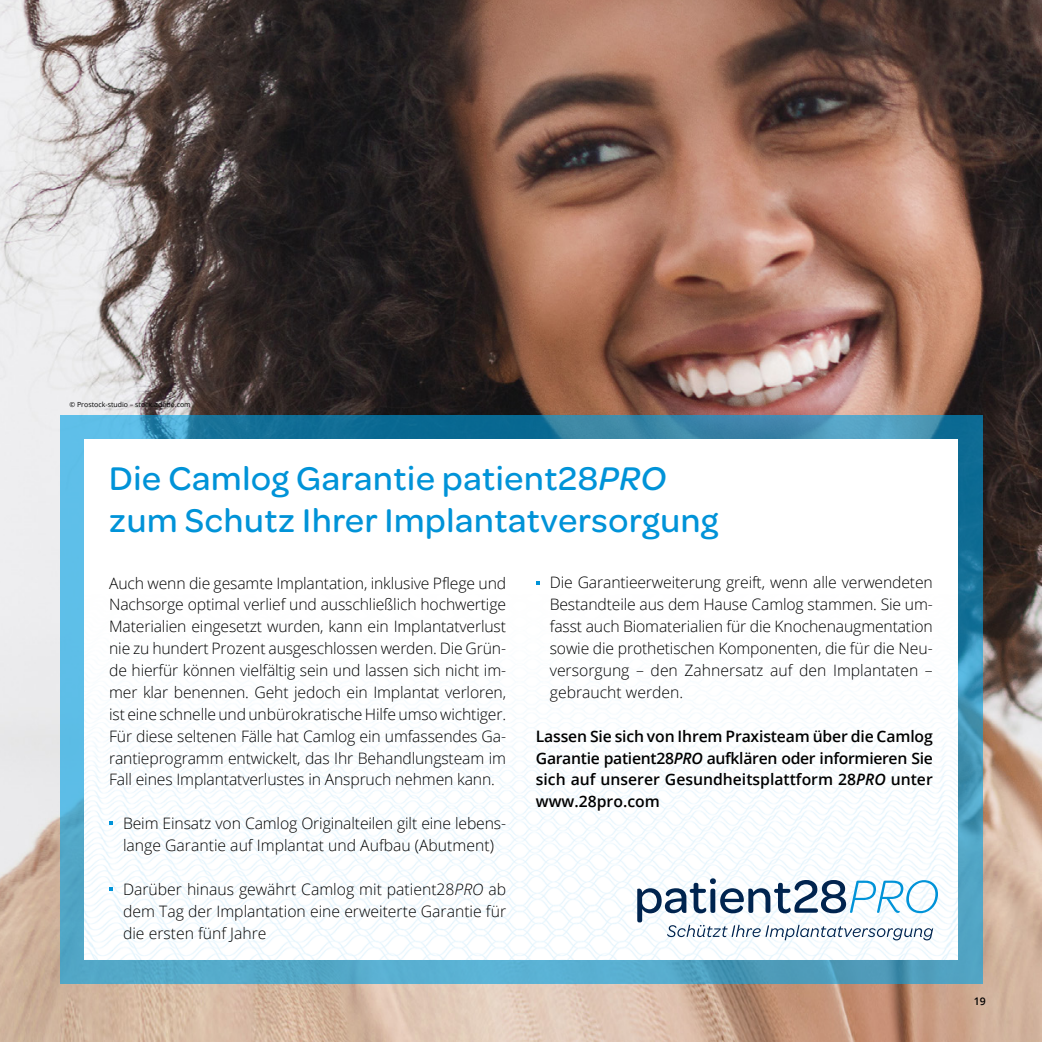
<style>
.page{position:relative;width:1042px;height:1042px;background:#fff}
.page>*{position:absolute;margin:0;border:0;box-sizing:border-box;transform-origin:0 0}
.t1{font:500 35px/42px "Omnes";letter-spacing:.02em;color:#0093d8}
.t2{font:300 15.75px/21.9px "Open Sans";color:#000;text-align:justify}
.t3{font:600 15.75px/21.9px "Open Sans";color:#000;text-align:justify}
.t4{font:600 10.5px "Open Sans";color:#000}
.t5{font:7px "Open Sans";color:#000}
.s1{font-style:italic}
</style>
<div class="page">
<img style="left:0;top:0;width:1042px;height:1042px">
<svg style="left:60px;top:415px;width:922px;height:569px;background:#489cbf"></svg>
<img style="left:84px;top:807px;width:873px;height:152px">
<div style="left:84px;top:440px;width:873px;height:367px;background:#fff"></div>
<svg style="left:109px;top:821px;width:4px;height:4px"></svg>
<svg style="left:109px;top:887px;width:4px;height:4px"></svg>
<svg style="left:536px;top:581px;width:4px;height:4px"></svg>
<svg style="left:637px;top:878px;width:301px;height:62px"></svg>
<p class="t5" style="left:69px;top:400px;width:123px">© Prostock-studio – stock.adobe.com</p>
<h1 class="t1" style="left:109px;top:455px;width:610px">Die Camlog Garantie patient28<span class="s1">PRO </span>zum Schutz Ihrer Implantatversorgung</h1>
<p class="t2" style="left:109px;top:571px;width:398px">Auch wenn die gesamte Implantation, inklusive Pflege und Nachsorge optimal verlief und ausschließlich hochwertige Materialien eingesetzt wurden, kann ein Implantatverlust nie zu hundert Prozent ausgeschlossen werden. Die Grün&shy;de hierfür können vielfältig sein und lassen sich nicht im&shy;mer klar benennen. Geht jedoch ein Implantat verloren, ist eine schnelle und unbürokratische Hilfe umso wichtiger.<br>Für diese seltenen Fälle hat Camlog ein umfassendes Ga&shy;rantieprogramm entwickelt, das Ihr Behandlungsteam im Fall eines Implantatverlustes in Anspruch nehmen kann.</p>
<p class="t2" style="left:123px;top:812px;width:383px">Beim Einsatz von Camlog Originalteilen gilt eine lebens&shy;lange Garantie auf Implantat und Aufbau (Abutment)</p>
<p class="t2" style="left:123px;top:878px;width:384px">Darüber hinaus gewährt Camlog mit patient28<span class="s1">PRO</span> ab dem Tag der Implantation eine erweiterte Garantie für die ersten fünf Jahre</p>
<p class="t2" style="left:550px;top:571px;width:384px">Die Garantieerweiterung greift, wenn alle verwendeten Bestandteile aus dem Hause Camlog stammen. Sie um&shy;fasst auch Biomaterialien für die Knochenaugmentation sowie die prothetischen Komponenten, die für die Neu&shy;versorgung – den Zahnersatz auf den Implantaten – gebraucht werden.</p>
<p class="t3" style="left:536px;top:725px;width:398px">Lassen Sie sich von Ihrem Praxisteam über die Camlog Garantie patient28<span class="s1">PRO</span> aufklären oder informieren Sie sich auf unserer Gesundheitsplattform 28<span class="s1">PRO</span> unter www.28pro.com</p>
<p class="t4" style="left:974px;top:994px;width:13px">19</p>
</div>
